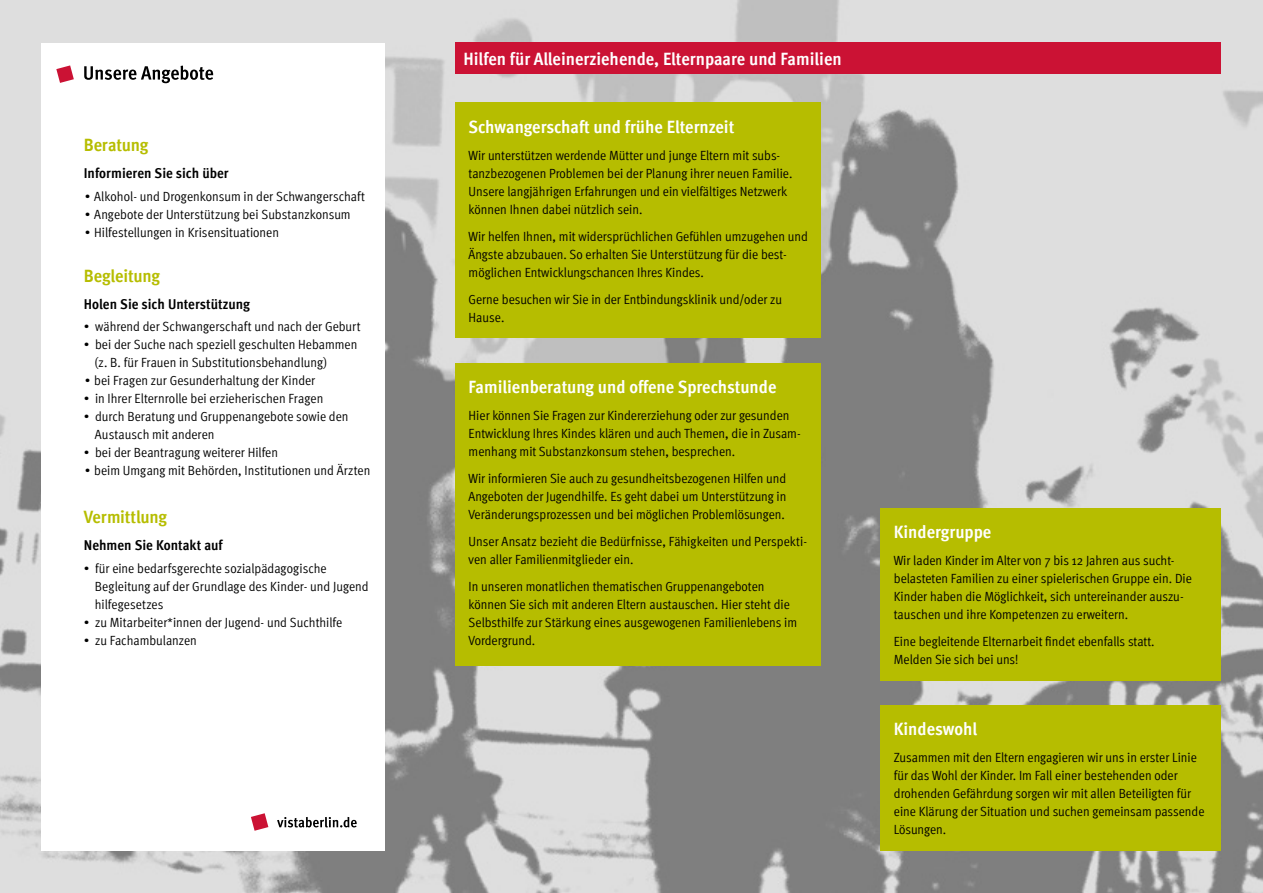
<style>
.page{position:relative;width:1263px;height:893px;background:#fff}
.page>*{position:absolute;margin:0;border:0;box-sizing:border-box;transform-origin:0 0}
.t1{font:700 17.85px "Meta Cond";color:#fff;scale:1.05 1}
.t2{font:700 17.85px "Meta Cond";letter-spacing:-.01em;color:#b6bd00;scale:1.05 1}
.t3{font:700 14.25px "Meta Cond";color:#000;scale:1.05 1}
.t4{font:13.2px/18px "Meta Cond Normal";color:#000;scale:1.05 1}
</style>
<div class="page">
<img style="left:0;top:0;width:1263px;height:893px">
<div style="left:41px;top:43px;width:344px;height:807px;background:#fff"></div>
<div style="left:455px;top:102px;width:366px;height:236px;background:#b6bd00"></div>
<div style="left:880px;top:508px;width:340px;height:172px;background:#b6bd00"></div>
<div style="left:455px;top:362px;width:366px;height:303px;background:#b6bd00"></div>
<div style="left:880px;top:705px;width:340px;height:145px;background:#b6bd00"></div>
<div style="left:455px;top:43px;width:765px;height:31px;background:#cb1234"></div>
<svg style="left:84px;top:66px;width:129px;height:17px"></svg>
<svg style="left:56px;top:65px;width:18px;height:18px"></svg>
<svg style="left:251px;top:813px;width:17px;height:18px"></svg>
<svg style="left:277px;top:817px;width:80px;height:10px"></svg>
<h1 class="t2" style="left:84px;top:135px;width:63px">Beratung</h1>
<p class="t3" style="left:84px;top:165px;width:140px">Informieren Sie sich über</p>
<p class="t4" style="left:85px;top:187px;width:268px">• Alkohol- und Drogenkonsum in der Schwangerschaft</p>
<p class="t4" style="left:85px;top:205px;width:255px">• Angebote der Unterstützung bei Substanzkonsum</p>
<p class="t4" style="left:85px;top:223px;width:186px">• Hilfestellungen in Krisensituationen</p>
<h1 class="t2" style="left:84px;top:265px;width:74px">Begleitung</h1>
<p class="t3" style="left:84px;top:296px;width:160px">Holen Sie sich Unterstützung</p>
<p class="t4" style="left:84px;top:318px;width:265px">• während der Schwangerschaft und nach der Geburt</p>
<p class="t4" style="left:95px;top:336px;width:251px;text-indent:-11px">• bei der Suche nach speziell geschulten Hebammen (z. B. für Frauen in Substitutionsbehandlung)</p>
<p class="t4" style="left:85px;top:372px;width:221px">• bei Fragen zur Gesunderhaltung der Kinder</p>
<p class="t4" style="left:84px;top:390px;width:230px">• in Ihrer Elternrolle bei erzieherischen Fragen</p>
<p class="t4" style="left:95px;top:408px;width:243px;text-indent:-11px">• durch Beratung und Gruppenangebote sowie den<br>Austausch mit anderen</p>
<p class="t4" style="left:84px;top:444px;width:187px">• bei der Beantragung weiterer Hilfen</p>
<p class="t4" style="left:85px;top:462px;width:273px">• beim Umgang mit Behörden, Institutionen und Ärzten</p>
<h1 class="t2" style="left:84px;top:507px;width:81px">Vermittlung</h1>
<p class="t3" style="left:84px;top:537px;width:134px">Nehmen Sie Kontakt auf</p>
<p class="t4" style="left:95px;top:559px;width:262px;text-indent:-11px">• für eine bedarfsgerechte sozialpädagogische<br>Begleitung auf der Grundlage des Kinder- und Jugend hilfegesetzes</p>
<p class="t4" style="left:84px;top:613px;width:248px">• zu Mitarbeiter*innen der Jugend- und Suchthilfe</p>
<p class="t4" style="left:84px;top:631px;width:109px">• zu Fachambulanzen</p>
<h1 class="t1" style="left:463px;top:48px;width:362px">Hilfen für Alleinerziehende, Elternpaare und Familien</h1>
<h1 class="t1" style="left:469px;top:116px;width:255px">Schwangerschaft und frühe Elternzeit</h1>
<p class="t4" style="left:469px;top:146px;width:310px">Wir unterstützen werdende Mütter und junge Eltern mit subs&shy;tanzbezogenen Problemen bei der Planung ihrer neuen Familie.<br>Unsere langjährigen Erfahrungen und ein vielfältiges Netzwerk können Ihnen dabei nützlich sein.</p>
<p class="t4" style="left:469px;top:227px;width:325px">Wir helfen Ihnen, mit widersprüchlichen Gefühlen umzugehen und<br>Ängste abzubauen. So erhalten Sie Unterstützung für die best&shy;möglichen Entwicklungschancen Ihres Kindes.</p>
<p class="t4" style="left:469px;top:290px;width:300px">Gerne besuchen wir Sie in der Entbindungsklinik und/oder zu<br>Hause.</p>
<h1 class="t1" style="left:469px;top:376px;width:295px">Familienberatung und offene Sprechstunde</h1>
<p class="t4" style="left:469px;top:406px;width:318px">Hier können Sie Fragen zur Kindererziehung oder zur gesunden<br>Entwicklung Ihres Kindes klären und auch Themen, die in Zusam&shy;menhang mit Substanzkonsum stehen, besprechen.</p>
<p class="t4" style="left:469px;top:469px;width:304px;text-align:justify">Wir informieren Sie auch zu gesundheitsbezogenen Hilfen und Angeboten der Jugendhilfe. Es geht dabei um Unterstützung in Veränderungsprozessen und bei möglichen Problemlösungen.</p>
<p class="t4" style="left:469px;top:532px;width:324px">Unser Ansatz bezieht die Bedürfnisse, Fähigkeiten und Perspekti&shy;ven aller Familienmitglieder ein.</p>
<p class="t4" style="left:469px;top:577px;width:314px">In unseren monatlichen thematischen Gruppenangeboten können Sie sich mit anderen Eltern austauschen. Hier steht die Selbsthilfe zur Stärkung eines ausgewogenen Familienlebens im Vordergrund.</p>
<h1 class="t1" style="left:894px;top:522px;width:94px">Kindergruppe</h1>
<p class="t4" style="left:894px;top:552px;width:285px">Wir laden Kinder im Alter von 7 bis 12 Jahren aus sucht&shy;belasteten Familien zu einer spielerischen Gruppe ein. Die Kinder haben die Möglichkeit, sich untereinander auszu&shy;tauschen und ihre Kompetenzen zu erweitern.</p>
<p class="t4" style="left:894px;top:633px;width:250px">Eine begleitende Elternarbeit findet ebenfalls statt.<br>Melden Sie sich bei uns!</p>
<h1 class="t1" style="left:894px;top:718px;width:81px">Kindeswohl</h1>
<p class="t4" style="left:894px;top:748px;width:297px">Zusammen mit den Eltern engagieren wir uns in erster Linie für das Wohl der Kinder. Im Fall einer bestehenden oder drohenden Gefährdung sorgen wir mit allen Beteiligten für eine Klärung der Situation und suchen gemeinsam passende Lösungen.</p>
</div>
